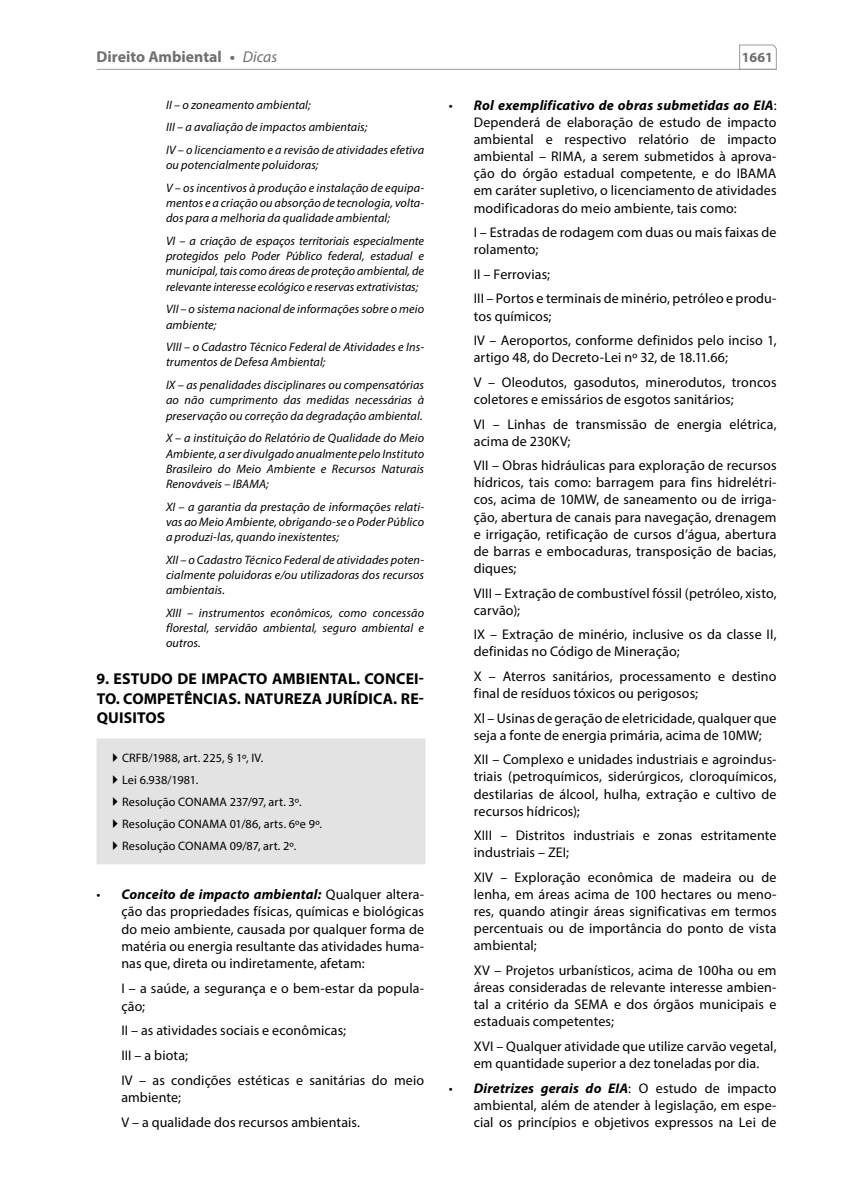
<style>
.page{position:relative;width:843px;height:1193px;background:#fff}
.page>*{position:absolute;margin:0;border:0;box-sizing:border-box;transform-origin:0 0}
.TITULO_1{font:700 15.75px/19.4px "Myriad Pro";letter-spacing:.01em;color:#000;text-align:justify}
.t1{font:700 15.75px "Myriad Pro";color:#6f6f6f}
.ALTERNATIVA{font:14px/17.2px "Myriad Pro";letter-spacing:.01em;color:#000}
.t2{font:700 14px "Myriad Pro";color:#6f6f6f}
.CITAÇâo{font:italic 12.25px/15.2px "Myriad Pro";letter-spacing:.01em;color:#000;text-align:justify}
.t3{font:12.25px "Myriad Pro";letter-spacing:.015em;color:#000}
.s1{font-weight:400;font-style:italic}
.s2{font-weight:700;font-style:italic}
</style>
<div class="page">
<hr style="left:96px;top:69px;width:680px;height:1px;background:#9c9c9c">
<svg style="left:739px;top:44px;width:37px;height:25px"></svg>
<div style="left:97px;top:745px;width:328px;height:112px;background:#e3e3e3"></div>
<div style="left:96px;top:738px;width:329px;height:14px;background:#e3e3e3"></div>
<div style="left:96px;top:850px;width:329px;height:14px;background:#e3e3e3"></div>
<hr style="left:96px;top:752px;width:2px;height:98px;background:#e3e3e3">
<p class="t1" style="left:96px;top:46px;width:182px">Direito Ambiental • <span class="s1">Dicas</span></p>
<p class="t2" style="left:741px;top:49px;width:33px">1661</p>
<p class="CITAÇâo" style="left:166px;top:97px;width:146px">II – o zoneamento ambiental;</p>
<p class="CITAÇâo" style="left:166px;top:119px;width:203px">III – a avaliação de impactos ambientais;</p>
<p class="CITAÇâo" style="left:166px;top:142px;width:259px">IV – o licenciamento e a revisão de atividades efetiva ou potencialmente poluidoras;</p>
<p class="CITAÇâo" style="left:166px;top:180px;width:259px">V – os incentivos à produção e instalação de equipa&shy;mentos e a criação ou absorção de tecnologia, volta&shy;dos para a melhoria da qualidade ambiental;</p>
<p class="CITAÇâo" style="left:166px;top:233px;width:259px">VI – a criação de espaços territoriais especialmente protegidos pelo Poder Público federal, estadual e municipal, tais como áreas de proteção ambiental, de relevante interesse ecológico e reservas extrativistas;</p>
<p class="CITAÇâo" style="left:166px;top:301px;width:259px">VII – o sistema nacional de informações sobre o meio ambiente;</p>
<p class="CITAÇâo" style="left:166px;top:339px;width:259px">VIII – o Cadastro Técnico Federal de Atividades e Ins&shy;trumentos de Defesa Ambiental;</p>
<p class="CITAÇâo" style="left:166px;top:377px;width:259px">IX – as penalidades disciplinares ou compensatórias ao não cumprimento das medidas necessárias à preservação ou correção da degradação ambiental.</p>
<p class="CITAÇâo" style="left:166px;top:430px;width:259px">X – a instituição do Relatório de Qualidade do Meio Ambiente, a ser divulgado anualmente pelo Instituto Brasileiro do Meio Ambiente e Recursos Naturais Renováveis – IBAMA;</p>
<p class="CITAÇâo" style="left:166px;top:498px;width:259px">XI – a garantia da prestação de informações relati&shy;vas ao Meio Ambiente, obrigando-se o Poder Público a produzi-las, quando inexistentes;</p>
<p class="CITAÇâo" style="left:166px;top:551px;width:259px">XII – o Cadastro Técnico Federal de atividades poten&shy;cialmente poluidoras e/ou utilizadoras dos recursos ambientais.</p>
<p class="CITAÇâo" style="left:166px;top:605px;width:259px">XIII – instrumentos econômicos, como concessão florestal, servidão ambiental, seguro ambiental e outros.</p>
<p class="TITULO_1" style="left:96px;top:668px;width:329px">9. ESTUDO DE IMPACTO AMBIENTAL. CONCEI-TO. COMPETÊNCIAS. NATUREZA JURÍDICA. RE-QUISITOS</p>
<p class="t3" style="left:122px;top:750px;width:143px">CRFB/1988, art. 225, § 1º, IV.</p>
<p class="t3" style="left:122px;top:772px;width:78px">Lei 6.938/1981.</p>
<p class="t3" style="left:122px;top:794px;width:181px">Resolução CONAMA 237/97, art. 3º.</p>
<p class="t3" style="left:122px;top:816px;width:202px">Resolução CONAMA 01/86, arts. 6ºe 9º.</p>
<p class="t3" style="left:122px;top:838px;width:176px">Resolução CONAMA 09/87, art. 2º.</p>
<p class="ALTERNATIVA" style="left:121px;top:885px;width:304px;text-align:justify;text-indent:-25px">• <span class="s2">Conceito de impacto ambiental:</span> Qualquer altera&shy;ção das propriedades físicas, químicas e biológicas do meio ambiente, causada por qualquer forma de matéria ou energia resultante das atividades huma&shy;nas que, direta ou indiretamente, afetam:</p>
<p class="ALTERNATIVA" style="left:121px;top:979px;width:304px">I – a saúde, a segurança e o bem-estar da popula&shy;ção;</p>
<p class="ALTERNATIVA" style="left:121px;top:1021px;width:226px">II – as atividades sociais e econômicas;</p>
<p class="ALTERNATIVA" style="left:121px;top:1046px;width:68px">III – a biota;</p>
<p class="ALTERNATIVA" style="left:121px;top:1070px;width:304px">IV – as condições estéticas e sanitárias do meio ambiente;</p>
<p class="ALTERNATIVA" style="left:121px;top:1113px;width:240px">V – a qualidade dos recursos ambientais.</p>
<p class="ALTERNATIVA" style="left:473px;top:96px;width:304px;text-align:justify;text-indent:-25px">• <span class="s2">Rol exemplificativo de obras submetidas ao EIA</span>:<br>Dependerá de elaboração de estudo de impacto ambiental e respectivo relatório de impacto ambiental – RIMA, a serem submetidos à aprova&shy;ção do órgão estadual competente, e do IBAMA em caráter supletivo, o licenciamento de atividades modificadoras do meio ambiente, tais como:</p>
<p class="ALTERNATIVA" style="left:473px;top:224px;width:304px">I – Estradas de rodagem com duas ou mais faixas de rolamento;</p>
<p class="ALTERNATIVA" style="left:473px;top:265px;width:78px">II – Ferrovias;</p>
<p class="ALTERNATIVA" style="left:473px;top:290px;width:304px">III – Portos e terminais de minério, petróleo e produ&shy;tos químicos;</p>
<p class="ALTERNATIVA" style="left:473px;top:331px;width:304px">IV – Aeroportos, conforme definidos pelo inciso 1, artigo 48, do Decreto-Lei nº 32, de 18.11.66;</p>
<p class="ALTERNATIVA" style="left:473px;top:373px;width:304px">V – Oleodutos, gasodutos, minerodutos, troncos coletores e emissários de esgotos sanitários;</p>
<p class="ALTERNATIVA" style="left:473px;top:415px;width:304px">VI – Linhas de transmissão de energia elétrica, acima de 230KV;</p>
<p class="ALTERNATIVA" style="left:473px;top:456px;width:304px;text-align:justify">VII – Obras hidráulicas para exploração de recursos hídricos, tais como: barragem para fins hidrelétri&shy;cos, acima de 10MW, de saneamento ou de irriga&shy;ção, abertura de canais para navegação, drenagem e irrigação, retificação de cursos d’água, abertura de barras e embocaduras, transposição de bacias, diques;</p>
<p class="ALTERNATIVA" style="left:473px;top:584px;width:304px">VIII – Extração de combustível fóssil (petróleo, xisto, carvão);</p>
<p class="ALTERNATIVA" style="left:473px;top:625px;width:304px">IX – Extração de minério, inclusive os da classe II, definidas no Código de Mineração;</p>
<p class="ALTERNATIVA" style="left:473px;top:667px;width:304px">X – Aterros sanitários, processamento e destino final de resíduos tóxicos ou perigosos;</p>
<p class="ALTERNATIVA" style="left:473px;top:709px;width:304px">Xl – Usinas de geração de eletricidade, qualquer que seja a fonte de energia primária, acima de 10MW;</p>
<p class="ALTERNATIVA" style="left:473px;top:750px;width:304px;text-align:justify">XII – Complexo e unidades industriais e agroindus&shy;triais (petroquímicos, siderúrgicos, cloroquímicos, destilarias de álcool, hulha, extração e cultivo de recursos hídricos);</p>
<p class="ALTERNATIVA" style="left:473px;top:826px;width:304px">XIII – Distritos industriais e zonas estritamente industriais – ZEI;</p>
<p class="ALTERNATIVA" style="left:473px;top:868px;width:304px;text-align:justify">XIV – Exploração econômica de madeira ou de lenha, em áreas acima de 100 hectares ou meno&shy;res, quando atingir áreas significativas em termos percentuais ou de importância do ponto de vista ambiental;</p>
<p class="ALTERNATIVA" style="left:473px;top:961px;width:304px;text-align:justify">XV – Projetos urbanísticos, acima de 100ha ou em áreas consideradas de relevante interesse ambien&shy;tal a critério da SEMA e dos órgãos municipais e estaduais competentes;</p>
<p class="ALTERNATIVA" style="left:473px;top:1037px;width:304px">XVI – Qualquer atividade que utilize carvão vegetal, em quantidade superior a dez toneladas por dia.</p>
<p class="ALTERNATIVA" style="left:473px;top:1078px;width:304px;text-align:justify;text-indent:-25px">• <span class="s2">Diretrizes gerais do EIA</span>: O estudo de impacto ambiental, além de atender à legislação, em espe&shy;cial os princípios e objetivos expressos na Lei de</p>
</div>
